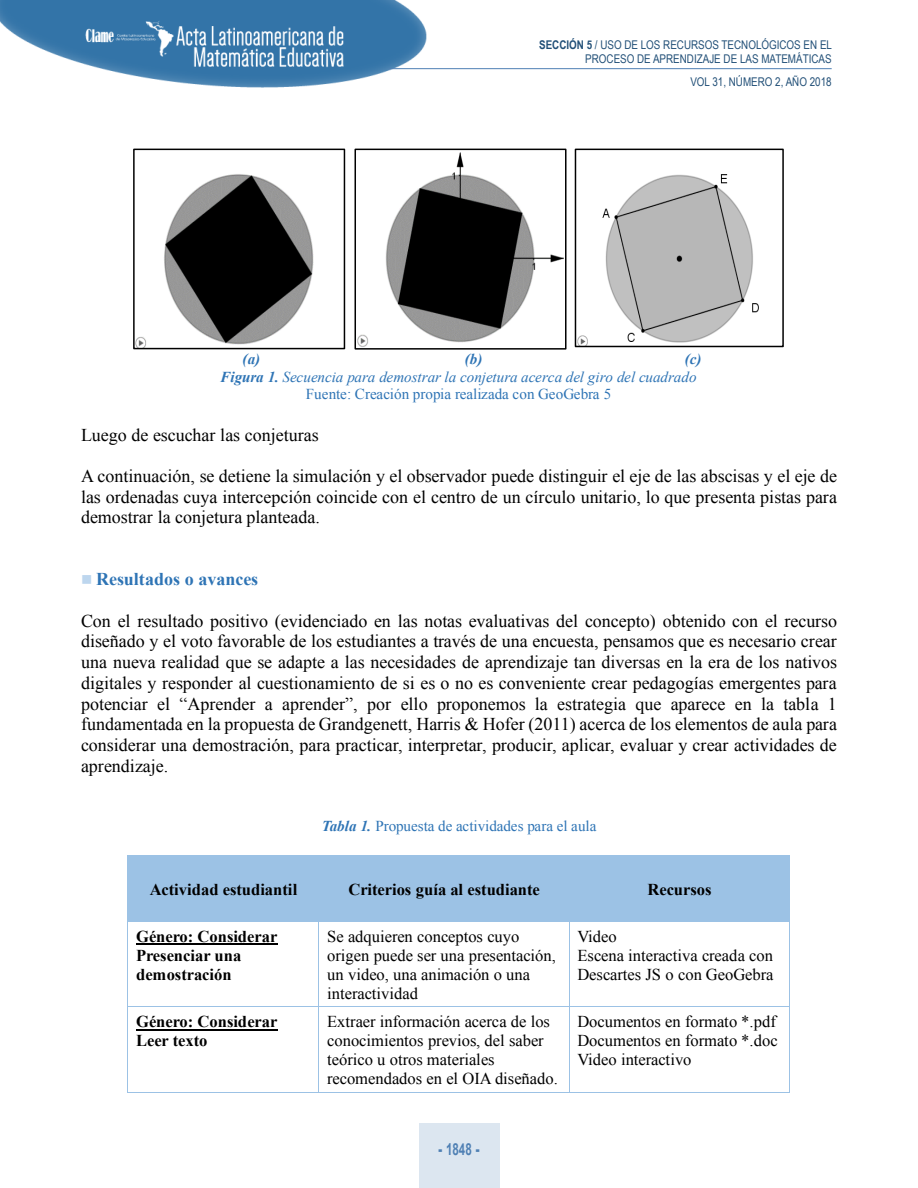
<style>
.page{position:relative;width:918px;height:1188px;background:#fff}
.page>*{position:absolute;margin:0;border:0;box-sizing:border-box;transform-origin:0 0}
.t1{font:18px/20.7px "Times New Roman";color:#000;text-align:justify}
.t2{font:700 18px "Times New Roman";color:#2e74b5}
.t3{font:16.5px/18.9px "Times New Roman";color:#000}
.t4{font:700 16.5px/18.9px "Times New Roman";color:#000}
.t5{font:700 16.5px "Arial";color:#4f80b4;scale:.7 1}
.t6{font:15.15px "Times New Roman";color:#2e74b5}
.t7{font:italic 15.15px "Times New Roman";color:#2e74b5}
.t8{font:italic 700 15.15px "Times New Roman";color:#2e74b5}
.t9{font:12px/14.4px "Arial Narrow";color:#214f77;text-align:right}
.s1{font-weight:700}
.s2{color:#bdd6ee}
.s3{font-weight:700;font-style:italic}
.s4{font-weight:900}
</style>
<div class="page">
<img style="left:0;top:0;width:435px;height:88px">
<hr style="left:389px;top:68px;width:443px;height:1px;background:#4f80b4">
<div style="left:419px;top:1123px;width:80px;height:65px;background:#dce6f0"></div>
<div style="left:129px;top:856px;width:190px;height:65px;background:#9cc2e5"></div>
<div style="left:319px;top:856px;width:250px;height:65px;background:#9cc2e5"></div>
<div style="left:570px;top:856px;width:219px;height:65px;background:#9cc2e5"></div>
<hr style="left:128px;top:855px;width:191px;height:1px;background:#9cc2e5">
<hr style="left:128px;top:856px;width:191px;height:4px;background:#9cc2e5">
<hr style="left:319px;top:855px;width:250px;height:1px;background:#9cc2e5">
<hr style="left:570px;top:855px;width:219px;height:1px;background:#9cc2e5">
<hr style="left:128px;top:917px;width:191px;height:4px;background:#9cc2e5">
<hr style="left:127px;top:860px;width:1px;height:61px;background:#9cc2e5">
<hr style="left:569px;top:860px;width:1px;height:61px;background:#9cc2e5">
<hr style="left:789px;top:860px;width:1px;height:61px;background:#9cc2e5">
<hr style="left:136px;top:944px;width:141px;height:1px;background:#000">
<hr style="left:128px;top:921px;width:191px;height:1px;background:#9cc2e5">
<hr style="left:319px;top:921px;width:250px;height:1px;background:#9cc2e5">
<hr style="left:570px;top:921px;width:219px;height:1px;background:#9cc2e5">
<hr style="left:127px;top:926px;width:1px;height:81px;background:#9cc2e5">
<hr style="left:319px;top:926px;width:1px;height:81px;background:#9cc2e5">
<hr style="left:569px;top:926px;width:1px;height:81px;background:#9cc2e5">
<hr style="left:789px;top:926px;width:1px;height:81px;background:#9cc2e5">
<hr style="left:136px;top:1029px;width:141px;height:1px;background:#000">
<hr style="left:128px;top:1007px;width:191px;height:1px;background:#9cc2e5">
<hr style="left:319px;top:1007px;width:250px;height:1px;background:#9cc2e5">
<hr style="left:570px;top:1007px;width:219px;height:1px;background:#9cc2e5">
<hr style="left:127px;top:1012px;width:1px;height:80px;background:#9cc2e5">
<hr style="left:128px;top:1092px;width:191px;height:1px;background:#9cc2e5">
<hr style="left:319px;top:1012px;width:1px;height:80px;background:#9cc2e5">
<hr style="left:319px;top:1092px;width:250px;height:1px;background:#9cc2e5">
<hr style="left:569px;top:1012px;width:1px;height:80px;background:#9cc2e5">
<hr style="left:570px;top:1092px;width:219px;height:1px;background:#9cc2e5">
<hr style="left:789px;top:1012px;width:1px;height:80px;background:#9cc2e5">
<img style="left:136px;top:174px;width:178px;height:172px">
<div style="left:133px;top:149px;width:212px;height:200px;border:2px solid #000"></div>
<img style="left:358px;top:153px;width:206px;height:194px">
<div style="left:355px;top:149px;width:212px;height:201px;border:2px solid #000"></div>
<img style="left:578px;top:174px;width:181px;height:170px">
<div style="left:575px;top:149px;width:209px;height:198px;border:2px solid #000"></div>
<p class="t9" style="left:539px;top:37px;width:294px"><span class="s1">SECCIÓN 5</span> / USO DE LOS RECURSOS TECNOLÓGICOS EN EL<br>PROCESO DE APRENDIZAJE DE LAS MATEMÁTICAS</p>
<p class="t9" style="left:690px;top:75px;width:143px">VOL 31, NÚMERO 2, AÑO 2018</p>
<p class="t8" style="left:243px;top:351px;width:19px">(a)</p>
<p class="t8" style="left:465px;top:351px;width:19px">(b)</p>
<p class="t8" style="left:685px;top:351px;width:18px">(c)</p>
<p class="t7" style="left:220px;top:368px;width:478px"><span class="s1">Figura 1.</span> Secuencia para demostrar la conjetura acerca del giro del cuadrado</p>
<p class="t6" style="left:306px;top:385px;width:307px">Fuente: Creación propia realizada con GeoGebra 5</p>
<p class="t1" style="left:81px;top:424px;width:239px">Luego de escuchar las conjeturas</p>
<p class="t1" style="left:81px;top:466px;width:758px">A continuación, se detiene la simulación y el observador puede distinguir el eje de las abscisas y el eje de las ordenadas cuya intercepción coincide con el centro de un círculo unitario, lo que presenta pistas para demostrar la conjetura planteada.</p>
<p class="t2" style="left:81px;top:569px;width:179px"><span class="s2">■</span> Resultados o avances</p>
<p class="t1" style="left:81px;top:610px;width:758px">Con el resultado positivo (evidenciado en las notas evaluativas del concepto) obtenido con el recurso diseñado y el voto favorable de los estudiantes a través de una encuesta, pensamos que es necesario crear una nueva realidad que se adapte a las necesidades de aprendizaje tan diversas en la era de los nativos digitales y responder al cuestionamiento de si es o no es conveniente crear pedagogías emergentes para potenciar el “Aprender a aprender”, por ello proponemos la estrategia que aparece en la tabla 1 fundamentada en la propuesta de Grandgenett, Harris &amp; Hofer (2011) acerca de los elementos de aula para considerar una demostración, para practicar, interpretar, producir, aplicar, evaluar y crear actividades de aprendizaje.</p>
<p class="t6" style="left:322px;top:818px;width:276px"><span class="s3">Tabla 1.</span> Propuesta de actividades para el aula</p>
<p class="t4" style="left:150px;top:880px;width:149px">Actividad estudiantil</p>
<p class="t4" style="left:348px;top:880px;width:193px">Criterios guía al estudiante</p>
<p class="t4" style="left:648px;top:880px;width:66px">Recursos</p>
<p class="t4" style="left:136px;top:927px;width:143px">Género: Considerar<br>Presenciar una demostración</p>
<p class="t3" style="left:327px;top:927px;width:230px">Se adquieren conceptos cuyo origen puede ser una presentación, un video, una animación o una interactividad</p>
<p class="t3" style="left:577px;top:927px;width:198px">Video<br>Escena interactiva creada con<br>Descartes JS o con GeoGebra</p>
<p class="t4" style="left:136px;top:1012px;width:143px">Género: Considerar<br>Leer texto</p>
<p class="t3" style="left:327px;top:1012px;width:232px">Extraer información acerca de los conocimientos previos, del saber teórico u otros materiales recomendados en el OIA diseñado.</p>
<p class="t3" style="left:577px;top:1012px;width:202px;text-align:justify">Documentos en formato *.pdf Documentos en formato *.doc Video interactivo</p>
<p class="t5" style="left:438px;top:1140px;width:60px"><span class="s4">-</span> 1848 <span class="s4">-</span></p>
</div>
